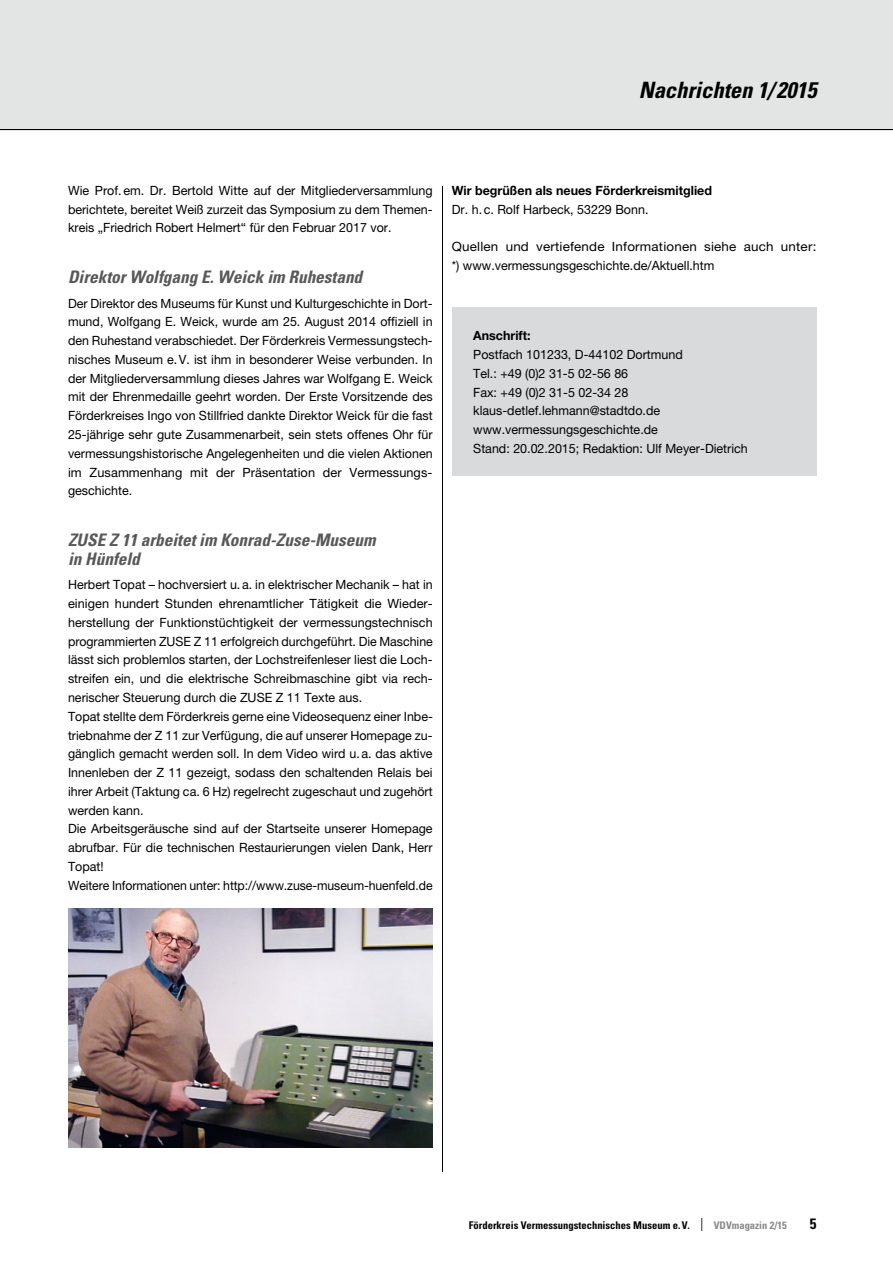
<style>
.page{position:relative;width:893px;height:1263px;background:#fff}
.page>*{position:absolute;margin:0;border:0;box-sizing:border-box;transform-origin:0 0}
.t1{font:italic 700 condensed 22.5px "Univers LT Std";color:#000}
.t2{font:italic 700 condensed 17.25px/19.5px "Univers LT Std";color:#58585a}
.t3{font:700 condensed 15px "Univers LT Std";color:#000}
.t4{font:12.75px/18.8px "Helvetica Neue";color:#000;text-align:justify}
.t5{font:12.75px/18.8px "Helvetica Neue";color:#000;scale:1.05 1}
.t6{font:700 12.75px "Helvetica Neue";color:#000}
.t7{font:700 condensed 10.65px "Univers LT Std";color:#000}
.s1{font-weight:300;font-size:18px}
.s2{font-size:10.5px;color:#87888a}
</style>
<div class="page">
<div style="left:0;top:0;width:893px;height:130px;background:#e3e4e4"></div>
<hr style="left:0;top:129px;width:893px;height:1px;background:#000">
<hr style="left:442px;top:186px;width:1px;height:985px;background:#000">
<div style="left:452px;top:307px;width:365px;height:169px;background:#d9dadb"></div>
<img style="left:68px;top:908px;width:365px;height:240px">
<h1 class="t1" style="left:639px;top:76px;width:179px">Nachrichten 1/ 2015</h1>
<p class="t4" style="left:68px;top:181px;width:366px">Wie Prof. em. Dr. Bertold Witte auf der Mitgliederversammlung berichtete, bereitet Weiß zurzeit das Symposium zu dem Themen&shy;kreis „Friedrich Robert Helmert“ für den Februar 2017 vor.</p>
<h2 class="t2" style="left:68px;top:268px;width:296px">Direktor Wolfgang E. Weick im Ruhestand</h2>
<p class="t4" style="left:68px;top:293px;width:366px">Der Direktor des Museums für Kunst und Kulturgeschichte in Dort&shy;mund, Wolfgang E. Weick, wurde am 25. August 2014 offiziell in den Ruhestand verabschiedet. Der Förderkreis Vermessungstech&shy;nisches Museum e. V. ist ihm in besonderer Weise verbunden. In der Mitgliederversammlung dieses Jahres war Wolfgang E. Weick mit der Ehrenmedaille geehrt worden. Der Erste Vorsitzende des Förderkreises Ingo von Stillfried dankte Direktor Weick für die fast 25-jährige sehr gute Zusammenarbeit, sein stets offenes Ohr für vermessungshistorische Angelegenheiten und die vielen Aktionen im Zusammenhang mit der Präsentation der Vermessungs&shy;geschichte.</p>
<h2 class="t2" style="left:68px;top:530px;width:309px">ZUSE Z 11 arbeitet im Konrad-Zuse-Museum in Hünfeld</h2>
<p class="t4" style="left:68px;top:575px;width:366px;text-align:left">Herbert Topat – hochversiert u. a. in elektrischer Mechanik – hat in einigen hundert Stunden ehrenamtlicher Tätigkeit die Wieder&shy;herstellung der Funktionstüchtigkeit der vermessungstechnisch programmierten ZUSE Z 11 erfolgreich durchgeführt. Die Maschine lässt sich problemlos starten, der Lochstreifenleser liest die Loch&shy;streifen ein, und die elektrische Schreibmaschine gibt via rech&shy;nerischer Steuerung durch die ZUSE Z 11 Texte aus.<br>Topat stellte dem Förderkreis gerne eine Videosequenz einer Inbe&shy;triebnahme der Z 11 zur Verfügung, die auf unserer Homepage zu&shy;gänglich gemacht werden soll. In dem Video wird u. a. das aktive Innenleben der Z 11 gezeigt, sodass den schaltenden Relais bei ihrer Arbeit (Taktung ca. 6 Hz) regelrecht zugeschaut und zugehört werden kann.<br>Die Arbeitsgeräusche sind auf der Startseite unserer Homepage abrufbar. Für die technischen Restaurierungen vielen Dank, Herr Topat!<br>Weitere Informationen unter: http://www.zuse-museum-huenfeld.de</p>
<p class="t6" style="left:452px;top:182px;width:262px">Wir begrüßen als neues Förderkreismitglied</p>
<p class="t4" style="left:452px;top:200px;width:198px">Dr. h. c. Rolf Harbeck, 53229 Bonn.</p>
<p class="t5" style="left:452px;top:237px;width:349px">Quellen und vertiefende Informationen siehe auch unter: *) www.vermessungsgeschichte.de/Aktuell.htm</p>
<p class="t6" style="left:473px;top:328px;width:59px">Anschrift:</p>
<p class="t4" style="left:473px;top:345px;width:276px;text-align:left">Postfach 101233, D-44102 Dortmund<br>Tel.: +49 (0)2 31-5 02-56 86<br>Fax: +49 (0)2 31-5 02-34 28 klaus-detlef.lehmann@stadtdo.de www.vermessungsgeschichte.de<br>Stand: 20.02.2015; Redaktion: Ulf Meyer-Dietrich</p>
<p class="t7" style="left:469px;top:1219px;width:319px">Förderkreis Vermessungstechnisches Museum e. V. <span class="s1">l</span> <span class="s2">VDVmagazin 2/15</span></p>
<p class="t3" style="left:810px;top:1214px;width:8px">5</p>
</div>
